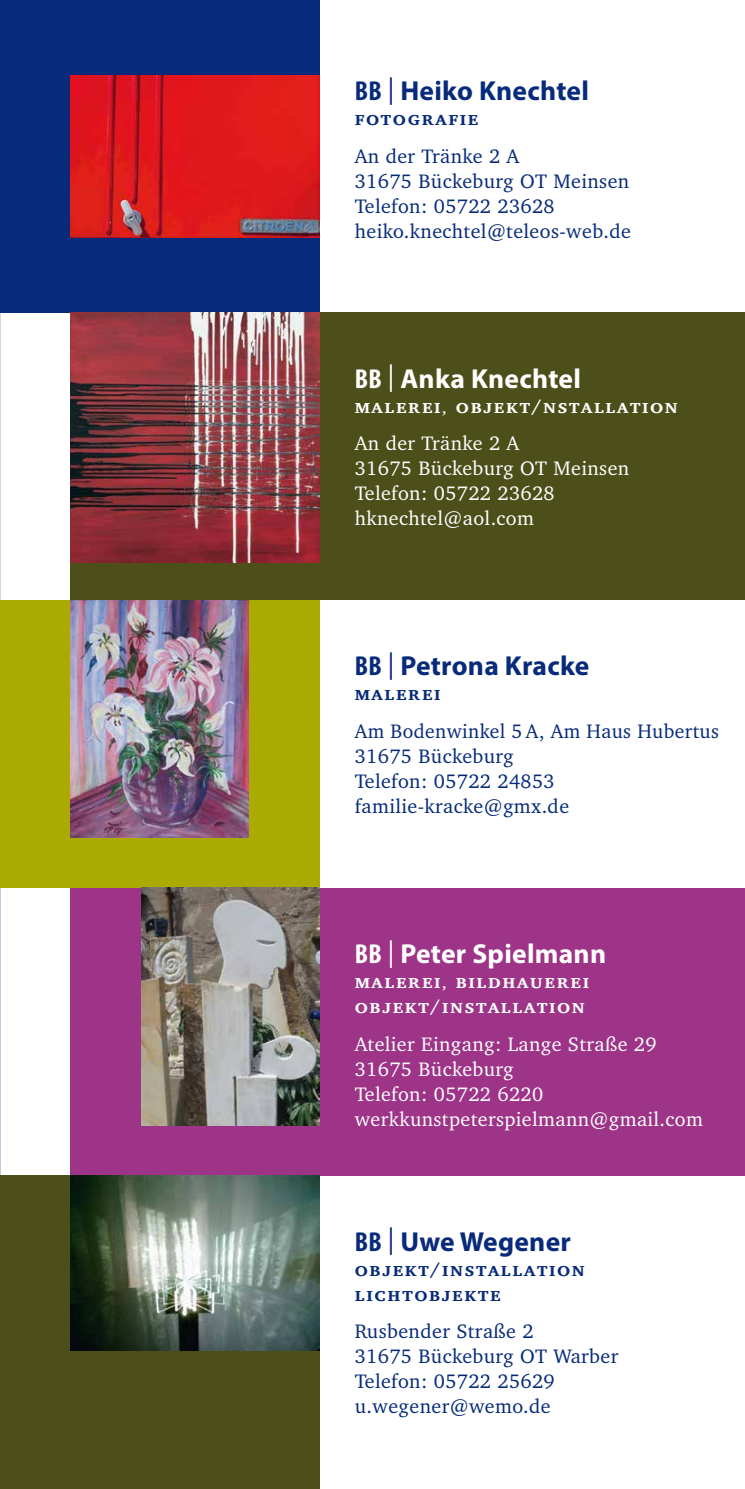
<style>
.page{position:relative;width:745px;height:1489px;background:#fff}
.page>*{position:absolute;margin:0;border:0;box-sizing:border-box;transform-origin:0 0}
.t1{font:700 27.5px "Myriad Pro";letter-spacing:.01em;color:#072b7a}
.t2{font:700 27.5px "Myriad Pro";letter-spacing:.01em;color:#fff}
.t3{font:20px/25px "Charter IT Cby BT";letter-spacing:.02em;color:#072b7a}
.t4{font:20px/25px "Charter IT Cby BT";letter-spacing:.02em;color:#fff}
.t5{font:20px/25px "Charter IT Cby BT Bold Small Cap";letter-spacing:.08em;color:#fff}
.t6{font:20px/25px "Charter IT Cby BT Bold Small Cap";letter-spacing:.08em;color:#072b7a}
.s1{font-stretch:condensed}
.s2{font-weight:400}
.s3{font-family:"Charter IT Cby BT";font-weight:700}
</style>
<div class="page">
<div style="left:71px;top:313px;width:673px;height:287px;background:#4c4f19"></div>
<div style="left:0;top:0;width:319px;height:313px;background:#072b7a"></div>
<div style="left:71px;top:888px;width:673px;height:287px;background:#9d3488"></div>
<div style="left:0;top:1175px;width:319px;height:313px;background:#4c4f19"></div>
<div style="left:0;top:600px;width:319px;height:288px;background:#abaa00"></div>
<img style="left:71px;top:1175px;width:248px;height:175px">
<img style="left:71px;top:75px;width:248px;height:163px">
<img style="left:71px;top:313px;width:248px;height:250px">
<img style="left:71px;top:600px;width:177px;height:238px">
<img style="left:142px;top:888px;width:177px;height:237px">
<h1 class="t1" style="left:354px;top:73px;width:235px"><span class="s1">BB</span> <span class="s2">|</span> Heiko Knechtel</h1>
<p class="t6" style="left:354px;top:107px;width:125px">fotografie</p>
<p class="t3" style="left:354px;top:143px;width:277px">An der Tränke 2 A<br>31675 Bückeburg OT Meinsen<br>Telefon: 05722 23628 heiko.knechtel@teleos-web.de</p>
<h1 class="t2" style="left:354px;top:360px;width:227px"><span class="s1">BB</span> <span class="s2">|</span> Anka Knechtel</h1>
<p class="t5" style="left:354px;top:394px;width:324px">malerei, objekt<span class="s3">/</span>nstallation</p>
<p class="t4" style="left:354px;top:430px;width:276px">An der Tränke 2 A<br>31675 Bückeburg OT Meinsen<br>Telefon: 05722 23628 hknechtel@aol.com</p>
<h1 class="t1" style="left:354px;top:648px;width:236px"><span class="s1">BB</span> <span class="s2">|</span> Petrona Kracke</h1>
<p class="t6" style="left:354px;top:682px;width:87px">malerei</p>
<p class="t3" style="left:354px;top:718px;width:365px">Am Bodenwinkel 5 A, Am Haus Hubertus<br>31675 Bückeburg<br>Telefon: 05722 24853 familie-kracke@gmx.de</p>
<h1 class="t2" style="left:354px;top:935px;width:253px"><span class="s1">BB</span> <span class="s2">|</span> Peter Spielmann</h1>
<p class="t5" style="left:354px;top:969px;width:236px">malerei, bildhauerei objekt<span class="s3">/</span>installation</p>
<p class="t4" style="left:354px;top:1030px;width:349px">Atelier Eingang: Lange Straße 29<br>31675 Bückeburg<br>Telefon: 05722 6220 werkkunstpeterspielmann@gmail.com</p>
<h1 class="t1" style="left:354px;top:1223px;width:217px"><span class="s1">BB</span> <span class="s2">|</span> Uwe Wegener</h1>
<p class="t6" style="left:354px;top:1257px;width:231px">objekt<span class="s3">/</span>installation lichtobjekte</p>
<p class="t3" style="left:354px;top:1318px;width:265px">Rusbender Straße 2<br>31675 Bückeburg OT Warber<br>Telefon: 05722 25629 u.wegener@wemo.de</p>
</div>
